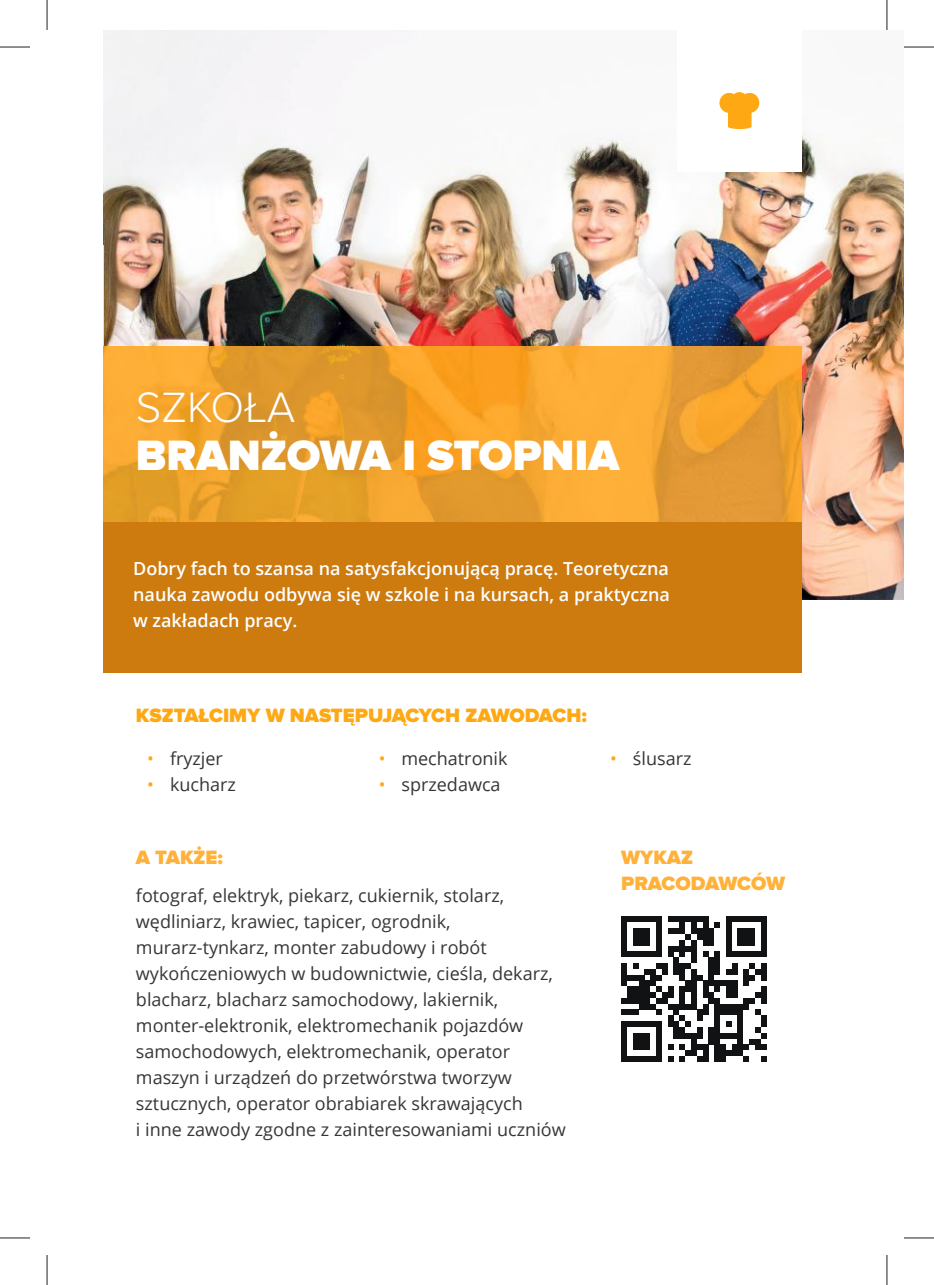
<style>
.page{position:relative;width:934px;height:1285px;background:#fff}
.page>*{position:absolute;margin:0;border:0;box-sizing:border-box;transform-origin:0 0}
.t1{font:900 44px "Proxima Nova";color:#fff}
.t2{font:300 44px "Proxima Nova";color:#fff}
.t3{font:900 20px "Proxima Nova";color:#fea814}
.t4{font:900 20px/26px "Proxima Nova";color:#ffb139}
.t5{font:18px/26px "Open Sans";color:#393535}
.t6{font:600 18px/26px "Open Sans";color:#fff;text-align:justify}
.s1{color:#fea814}
</style>
<div class="page">
<img style="left:104px;top:30px;width:799px;height:356px">
<img style="left:801px;top:386px;width:102px;height:214px">
<div style="left:676px;top:30px;width:125px;height:142px;background:#fff"></div>
<svg style="left:719px;top:92px;width:40px;height:37px"></svg>
<svg style="left:621px;top:916px;width:145px;height:146px"></svg>
<img style="left:104px;top:347px;width:697px;height:175px">
<div style="left:104px;top:522px;width:697px;height:150px;background:#cd7a0e"></div>
<hr style="left:0;top:47px;width:30px;height:1px;background:#241f1f">
<hr style="left:903px;top:47px;width:30px;height:1px;background:#241f1f">
<hr style="left:0;top:1237px;width:30px;height:1px;background:#241f1f">
<hr style="left:903px;top:1237px;width:30px;height:1px;background:#241f1f">
<hr style="left:47px;top:0;width:1px;height:30px;background:#241f1f">
<hr style="left:47px;top:1255px;width:1px;height:30px;background:#241f1f">
<hr style="left:886px;top:0;width:1px;height:30px;background:#241f1f">
<hr style="left:886px;top:1255px;width:1px;height:30px;background:#241f1f">
<h1 class="t2" style="left:136px;top:387px;width:161px">SZKOŁA</h1>
<h1 class="t1" style="left:136px;top:435px;width:485px">BRANŻOWA I STOPNIA</h1>
<p class="t6" style="left:133px;top:555px;width:538px">Dobry fach to szansa na satysfakcjonującą pracę. Teoretyczna nauka zawodu odbywa się w szkole i na kursach, a praktyczna w zakładach pracy.</p>
<p class="t3" style="left:136px;top:705px;width:452px">KSZTAŁCIMY W NASTĘPUJĄCYCH ZAWODACH:</p>
<p class="t5" style="left:147px;top:744px;width:77px"><span class="s1">•</span> fryzjer</p>
<p class="t5" style="left:147px;top:770px;width:90px"><span class="s1">•</span> kucharz</p>
<p class="t5" style="left:378px;top:744px;width:130px"><span class="s1">•</span> mechatronik</p>
<p class="t5" style="left:378px;top:770px;width:123px"><span class="s1">•</span> sprzedawca</p>
<p class="t4" style="left:136px;top:845px;width:88px">A TAKŻE:</p>
<p class="t5" style="left:136px;top:881px;width:431px">fotograf, elektryk, piekarz, cukiernik, stolarz, wędliniarz, krawiec, tapicer, ogrodnik, murarz-tynkarz, monter zabudowy i robót wykończeniowych w budownictwie, cieśla, dekarz, blacharz, blacharz samochodowy, lakiernik, monter-elektronik, elektromechanik pojazdów samochodowych, elektromechanik, operator maszyn i urządzeń do przetwórstwa tworzyw sztucznych, operator obrabiarek skrawających<br>i inne zawody zgodne z zainteresowaniami uczniów</p>
<p class="t5" style="left:610px;top:744px;width:83px"><span class="s1">•</span> ślusarz</p>
<p class="t4" style="left:621px;top:845px;width:165px">WYKAZ<br>PRACODAWCÓW</p>
</div>
